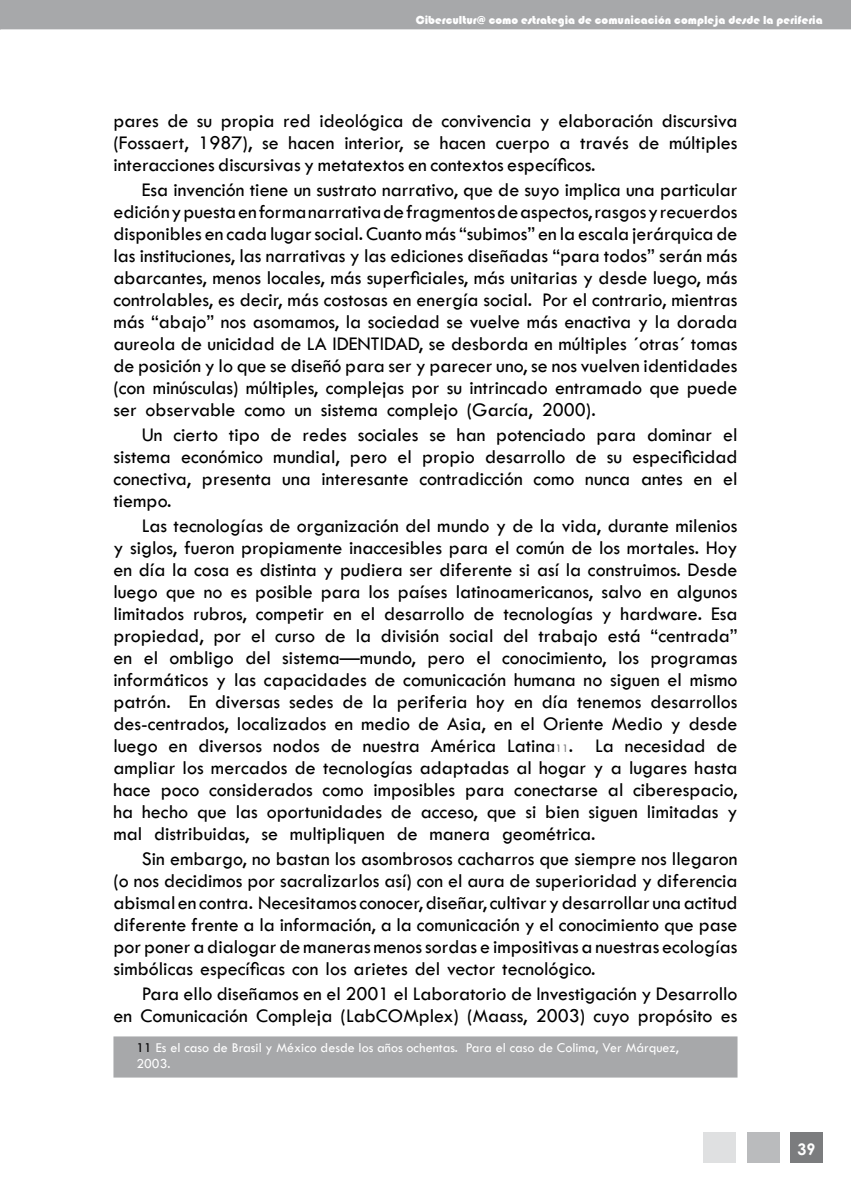
<style>
.page{position:relative;width:851px;height:1191px;background:#fff}
.page>*{position:absolute;margin:0;border:0;box-sizing:border-box;transform-origin:0 0}
.t1{font:20px/22px "Tw Cen";color:#000;text-align:justify}
.t2{font:700 16px "Century Gothic";color:#fff}
.t3{font:14px/16px "Tw Cen";color:#fff}
.t4{font:12px "Bauhaus 93";color:#fff}
.s1{font-size:12px;color:#7b7c7e}
.s2{color:#000}
</style>
<div class="page">
<div style="left:0;top:0;width:850px;height:28px;background:#a7a8aa"></div>
<div style="left:0;top:0;width:850px;height:29px;border:2px solid #a7a8aa"></div>
<div style="left:790px;top:1132px;width:32px;height:30px;background:#7b7c7e"></div>
<div style="left:747px;top:1132px;width:32px;height:30px;background:#babbbd"></div>
<div style="left:703px;top:1132px;width:32px;height:30px;background:#dfe0e1"></div>
<div style="left:116px;top:1039px;width:618px;height:35px;background:#a7a8aa"></div>
<div style="left:113px;top:1036px;width:624px;height:41px;border:6px solid #a7a8aa"></div>
<p class="t4" style="left:415px;top:13px;width:408px">Cibercultur@ como estrategia de comunicación compleja desde la periferia</p>
<p class="t1" style="left:113px;top:110px;width:625px">pares de su propia red ideológica de convivencia y elaboración discursiva (Fossaert, 1987), se hacen interior, se hacen cuerpo a través de múltiples interacciones discursivas y metatextos en contextos específicos.</p>
<p class="t1" style="left:113px;top:179px;width:625px;text-indent:28px">Esa invención tiene un sustrato narrativo, que de suyo implica una particular edición y puesta en forma narrativa de fragmentos de aspectos, rasgos y recuerdos disponibles en cada lugar social. Cuanto más “subimos” en la escala jerárquica de las instituciones, las narrativas y las ediciones diseñadas “para todos” serán más abarcantes, menos locales, más superficiales, más unitarias y desde luego, más controlables, es decir, más costosas en energía social. Por el contrario, mientras más “abajo” nos asomamos, la sociedad se vuelve más enactiva y la dorada aureola de unicidad de LA IDENTIDAD, se desborda en múltiples ´otras´ tomas de posición y lo que se diseñó para ser y parecer uno, se nos vuelven identidades (con minúsculas) múltiples, complejas por su intrincado entramado que puede ser observable como un sistema complejo (García, 2000).</p>
<p class="t1" style="left:113px;top:423px;width:625px;text-indent:28px">Un cierto tipo de redes sociales se han potenciado para dominar el sistema económico mundial, pero el propio desarrollo de su especificidad conectiva, presenta una interesante contradicción como nunca antes en el tiempo.</p>
<p class="t1" style="left:113px;top:514px;width:625px;text-indent:28px">Las tecnologías de organización del mundo y de la vida, durante milenios y siglos, fueron propiamente inaccesibles para el común de los mortales. Hoy en día la cosa es distinta y pudiera ser diferente si así la construimos. Desde luego que no es posible para los países latinoamericanos, salvo en algunos limitados rubros, competir en el desarrollo de tecnologías y hardware. Esa propiedad, por el curso de la división social del trabajo está “centrada” en el ombligo del sistema—mundo, pero el conocimiento, los programas informáticos y las capacidades de comunicación humana no siguen el mismo patrón. En diversas sedes de la periferia hoy en día tenemos desarrollos des-centrados, localizados en medio de Asia, en el Oriente Medio y desde luego en diversos nodos de nuestra América Latina<span class="s1">11</span>. La necesidad de ampliar los mercados de tecnologías adaptadas al hogar y a lugares hasta hace poco considerados como imposibles para conectarse al ciberespacio, ha hecho que las oportunidades de acceso, que si bien siguen limitadas y mal distribuidas, se multipliquen de manera geométrica.</p>
<p class="t1" style="left:113px;top:847px;width:625px;text-indent:28px">Sin embargo, no bastan los asombrosos cacharros que siempre nos llegaron (o nos decidimos por sacralizarlos así) con el aura de superioridad y diferencia abismal en contra. Necesitamos conocer, diseñar, cultivar y desarrollar una actitud diferente frente a la información, a la comunicación y el conocimiento que pase por poner a dialogar de maneras menos sordas e impositivas a nuestras ecologías simbólicas específicas con los arietes del vector tecnológico.</p>
<p class="t1" style="left:113px;top:982px;width:625px;text-align:right">Para ello diseñamos en el 2001 el Laboratorio de Investigación y Desarrollo<br>en Comunicación Compleja (LabCOMplex) (Maass, 2003) cuyo propósito es</p>
<p class="t3" style="left:136px;top:1039px;width:543px"><span class="s2">11</span> Es el caso de Brasil y México desde los años ochentas. Para el caso de Colima, Ver Márquez,<br>2003.</p>
<p class="t2" style="left:797px;top:1136px;width:19px">39</p>
</div>
